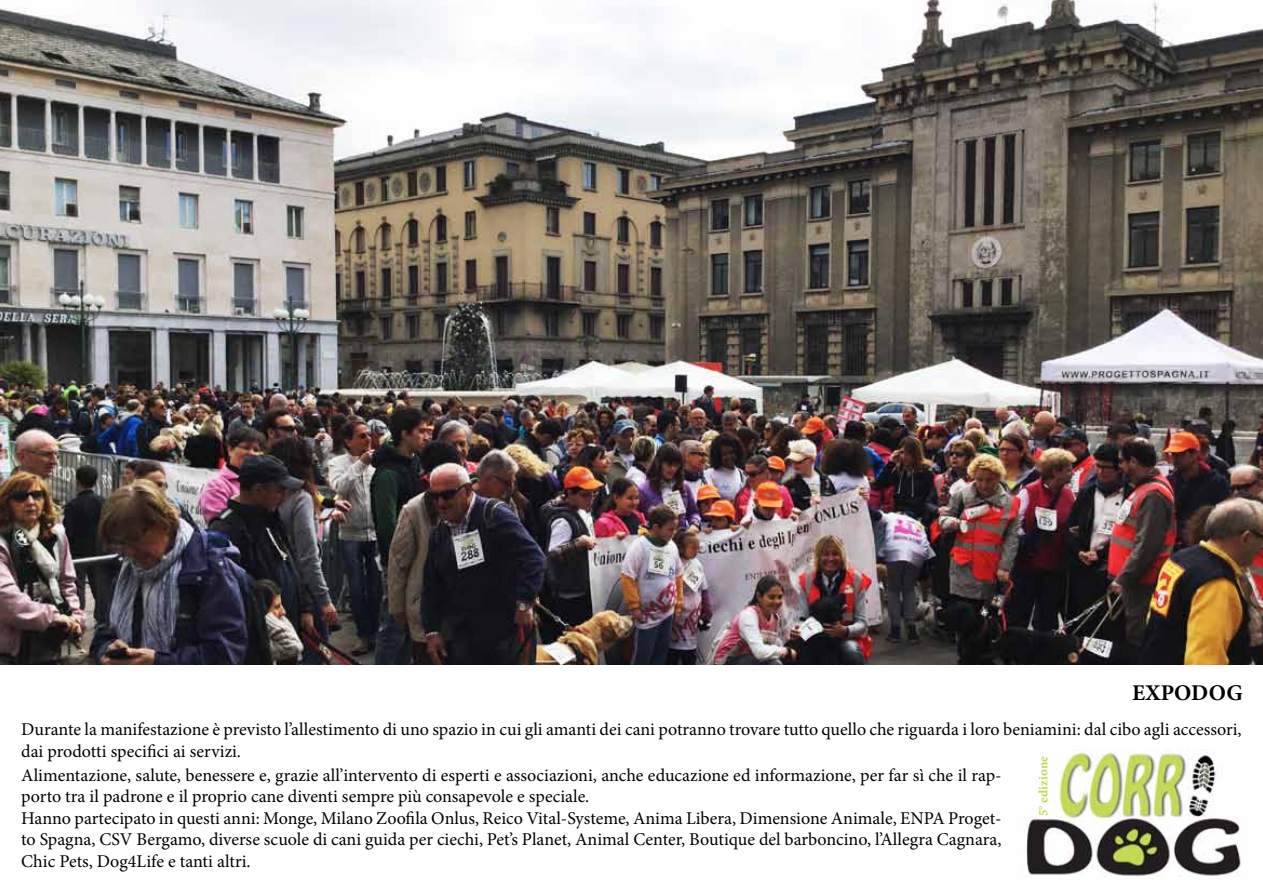
<style>
.page{position:relative;width:1263px;height:893px;background:#fff}
.page>*{position:absolute;margin:0;border:0;box-sizing:border-box;transform-origin:0 0}
.t1{font:700 22.5px "Minion Pro";color:#000}
.t2{font:18px/21.6px "Minion Pro";color:#000}
.t3{font:700 13.05px "Minion Pro";color:#c4d756}
</style>
<div class="page">
<img style="left:1024px;top:750px;width:217px;height:127px">
<img style="left:0;top:0;width:1263px;height:664px">
<p class="t1" style="left:1132px;top:677px;width:112px">EXPODOG</p>
<p class="t2" style="left:21px;top:718px;width:1222px">Durante la manifestazione è previsto l’allestimento di uno spazio in cui gli amanti dei cani potranno trovare tutto quello che riguarda i loro beniamini: dal cibo agli accessori, dai prodotti specifici ai servizi.</p>
<p class="t3" style="left:1034px;top:816px;width:62px;rotate:-90deg">5° edizione</p>
<p class="t2" style="left:21px;top:764px;width:982px">Alimentazione, salute, benessere e, grazie all’intervento di esperti e associazioni, anche educazione ed informazione, per far sì che il rap&shy;porto tra il padrone e il proprio cane diventi sempre più consapevole e speciale.<br>Hanno partecipato in questi anni: Monge, Milano Zoofila Onlus, Reico Vital-Systeme, Anima Libera, Dimensione Animale, ENPA Proget&shy;to Spagna, CSV Bergamo, diverse scuole di cani guida per ciechi, Pet’s Planet, Animal Center, Boutique del barboncino, l’Allegra Cagnara, Chic Pets, Dog4Life e tanti altri.</p>
</div>
